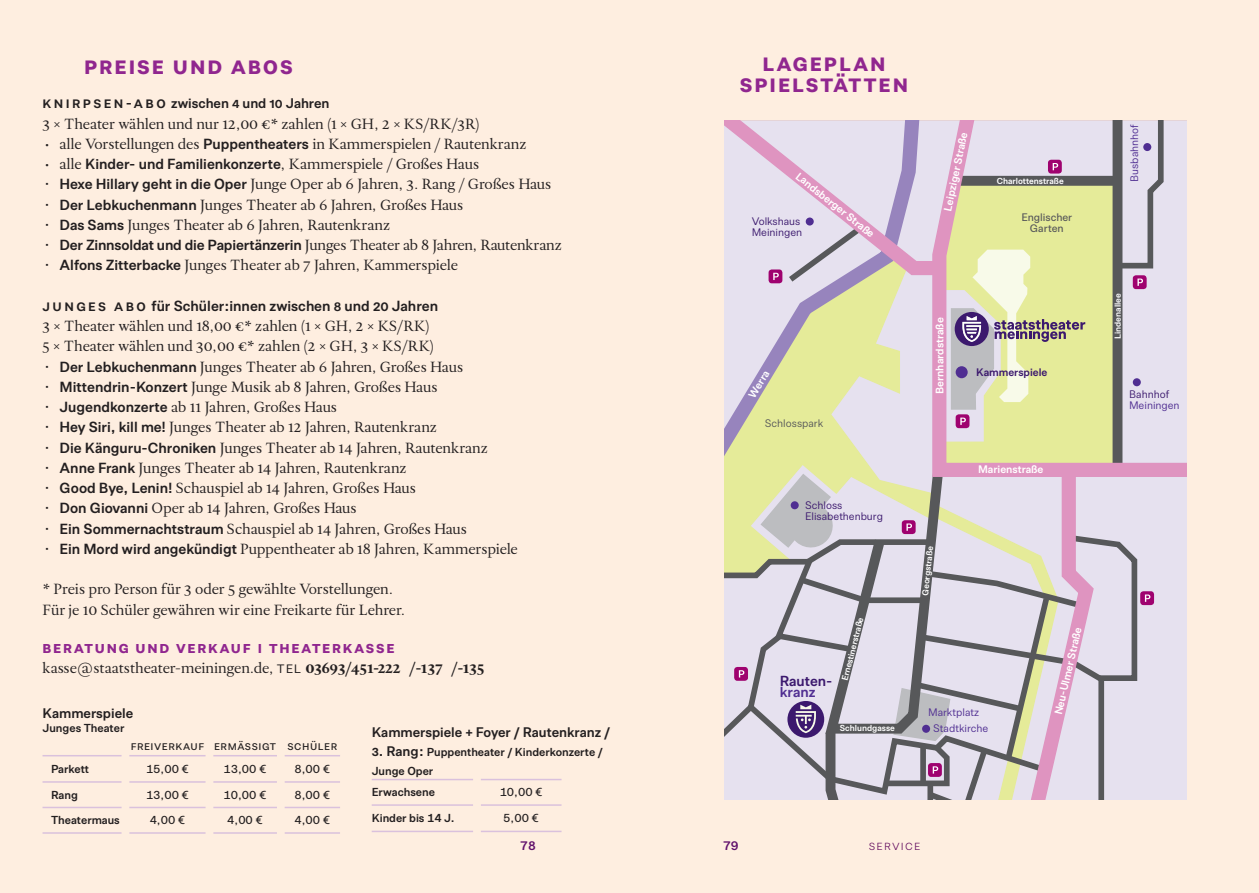
<style>
.page{position:relative;width:1259px;height:893px;background:#fff}
.page>*{position:absolute;margin:0;border:0;box-sizing:border-box;transform-origin:0 0}
.t1{font:800 22.5px/21px "Allrounder Grotesk";letter-spacing:.09em;color:#90268f;text-align:center}
.t2{font:800 15px "Allrounder Grotesk";letter-spacing:.12em;color:#90268f}
.t3{font:14.25px/20.2px "Allrounder Antiqua";letter-spacing:-.01em;color:#231f20}
.t4{font:14.25px "Allrounder Antiqua";letter-spacing:-.035em;color:#231f20}
.t5{font:700 14.25px "Allrounder Grotesk";color:#231f20}
.t6{font:700 14.1px "Allrounder Grotesk";color:#3c196e}
.t7{font:700 14.1px "Allrounder Grotesk";color:#502e92}
.t8{font:700 13.5px "Allrounder Grotesk";color:#231f20}
.t9{font:12px "Allrounder Grotesk";letter-spacing:.1em;color:#5c0259}
.t10{font:700 12px "Allrounder Grotesk";color:#61116c}
.t11{font:700 11.25px/18.8px "Allrounder Grotesk";color:#231f20}
.t12{font:500 11.25px "Allrounder Grotesk";letter-spacing:.05em;color:#231f20}
.t13{font:700 10.65px "Allrounder Grotesk";color:#fff}
.t14{font:10.65px/11.4px "Allrounder Grotesk";color:#3c196e}
.t15{font:10.65px "Allrounder Grotesk";color:#502e92}
.t16{font:500 10.65px/11.4px "Allrounder Grotesk";color:#57585a;text-align:center}
.t17{font:700 10.65px "Allrounder Grotesk";color:#3c196e}
.t18{font:10.65px "Allrounder Grotesk";color:#57585a}
.t19{font:700 8.55px "Allrounder Grotesk";color:#fff}
.s1{font-size:14.25px}
.s2{font-family:"Allrounder Grotesk";font-weight:700}
.s3{font-family:"Allrounder Grotesk"}
.s4{font-weight:700}
.s5{font-size:13.5px}
</style>
<div class="page">
<div style="left:0;top:0;width:629px;height:893px;background:#feeee0"></div>
<div style="left:630px;top:0;width:629px;height:893px;background:#feeee0"></div>
<div style="left:724px;top:121px;width:462px;height:678px;background:#e6e1ef"></div>
<svg style="left:724px;top:410px;width:138px;height:46px;background:#dee0a7"></svg>
<svg style="left:932px;top:121px;width:254px;height:356px"></svg>
<div style="left:1132px;top:378px;width:8px;height:8px;background:#502e92;border-radius:50%"></div>
<div style="left:1143px;top:143px;width:8px;height:8px;background:#502e92;border-radius:50%"></div>
<div style="left:1140px;top:591px;width:14px;height:14px;background:#9f026f;border-radius:3px"></div>
<div style="left:955px;top:414px;width:14px;height:14px;background:#9f026f;border-radius:3px"></div>
<svg style="left:960px;top:418px;width:6px;height:7px"></svg>
<div style="left:1132px;top:275px;width:14px;height:14px;background:#9f026f;border-radius:3px"></div>
<svg style="left:1137px;top:279px;width:6px;height:7px"></svg>
<svg style="left:724px;top:121px;width:361px;height:289px"></svg>
<svg style="left:724px;top:456px;width:426px;height:343px"></svg>
<hr style="left:43px;top:755px;width:79px;height:1px;background:#dac1dd">
<hr style="left:129px;top:755px;width:77px;height:1px;background:#dac1dd">
<hr style="left:213px;top:755px;width:64px;height:1px;background:#dac1dd">
<hr style="left:284px;top:755px;width:56px;height:1px;background:#dac1dd">
<hr style="left:43px;top:781px;width:79px;height:2px;background:#dac1dd">
<hr style="left:129px;top:781px;width:77px;height:2px;background:#dac1dd">
<hr style="left:213px;top:781px;width:64px;height:2px;background:#dac1dd">
<hr style="left:284px;top:781px;width:56px;height:2px;background:#dac1dd">
<hr style="left:43px;top:807px;width:79px;height:1px;background:#dac1dd">
<hr style="left:129px;top:807px;width:77px;height:1px;background:#dac1dd">
<hr style="left:213px;top:807px;width:64px;height:1px;background:#dac1dd">
<hr style="left:284px;top:807px;width:56px;height:1px;background:#dac1dd">
<hr style="left:43px;top:832px;width:79px;height:2px;background:#dac1dd">
<hr style="left:129px;top:832px;width:77px;height:2px;background:#dac1dd">
<hr style="left:213px;top:832px;width:64px;height:2px;background:#dac1dd">
<hr style="left:284px;top:832px;width:56px;height:2px;background:#dac1dd">
<hr style="left:372px;top:779px;width:101px;height:1px;background:#dac1dd">
<hr style="left:481px;top:779px;width:80px;height:1px;background:#dac1dd">
<hr style="left:372px;top:804px;width:101px;height:2px;background:#dac1dd">
<hr style="left:481px;top:804px;width:80px;height:2px;background:#dac1dd">
<hr style="left:372px;top:831px;width:101px;height:1px;background:#dac1dd">
<hr style="left:481px;top:831px;width:80px;height:1px;background:#dac1dd">
<h1 class="t1" style="left:84px;top:54px;width:210px">PREISE UND ABOS</h1>
<h1 class="t1" style="left:740px;top:51px;width:170px">LAGEPLAN<br>SPIELSTÄTTEN</h1>
<p class="t8" style="left:43px;top:93px;width:288px"><span class="s1">k n i r p s e n -a b o</span> zwischen 4 und 10 Jahren</p>
<p class="t3" style="left:43px;top:112px;width:439px">3 × Theater wählen und nur 12,00 €* zahlen (1 × GH, 2 × KS/RK/3R)</p>
<p class="t3" style="left:43px;top:133px;width:485px">• alle Vorstellungen des <span class="s2">Puppentheaters</span> in Kammerspielen / Rautenkranz</p>
<p class="t3" style="left:43px;top:153px;width:438px">• alle <span class="s2">Kinder- und Familienkonzerte</span>, Kammerspiele / Großes Haus</p>
<p class="t3" style="left:43px;top:173px;width:510px"><span class="s3">•</span> <span class="s2">Hexe Hillary geht in die Oper</span> Junge Oper ab 6 Jahren, 3. Rang / Großes Haus</p>
<p class="t3" style="left:43px;top:193px;width:422px"><span class="s3">•</span> <span class="s2">Der Lebkuchenmann</span> Junges Theater ab 6 Jahren, Großes Haus</p>
<p class="t3" style="left:43px;top:214px;width:349px"><span class="s3">•</span> <span class="s2">Das Sams</span> Junges Theater ab 6 Jahren, Rautenkranz</p>
<p class="t4" style="left:43px;top:233px;width:521px"><span class="s3">•</span> <span class="s2">Der Zinnsoldat und die Papiertänzerin</span> Junges Theater ab 8 Jahren, Rautenkranz</p>
<p class="t3" style="left:43px;top:254px;width:417px"><span class="s3">•</span> <span class="s2">Alfons Zitterbacke</span> Junges Theater ab 7 Jahren, Kammerspiele</p>
<p class="t5" style="left:43px;top:295px;width:397px">j u n g e s a b o für Schüler:innen zwischen 8 und 20 Jahren</p>
<p class="t3" style="left:43px;top:315px;width:393px">3 × Theater wählen und 18,00 €* zahlen (1 × GH, 2 × KS/RK)<br>5 × Theater wählen und 30,00 €* zahlen (2 × GH, 3 × KS/RK)</p>
<p class="t3" style="left:43px;top:355px;width:422px"><span class="s3">•</span> <span class="s2">Der Lebkuchenmann</span> Junges Theater ab 6 Jahren, Großes Haus</p>
<p class="t3" style="left:43px;top:376px;width:396px"><span class="s3">•</span> <span class="s2">Mittendrin-Konzert</span> Junge Musik ab 8 Jahren, Großes Haus</p>
<p class="t3" style="left:43px;top:396px;width:296px"><span class="s3">•</span> <span class="s2">Jugendkonzerte</span> ab 11 Jahren, Großes Haus</p>
<p class="t3" style="left:43px;top:416px;width:396px"><span class="s3">•</span> <span class="s2">Hey Siri, kill me!</span> Junges Theater ab 12 Jahren, Rautenkranz</p>
<p class="t3" style="left:43px;top:436px;width:447px"><span class="s3">•</span> <span class="s2">Die Känguru-Chroniken</span> Junges Theater ab 14 Jahren, Rautenkranz</p>
<p class="t3" style="left:43px;top:457px;width:366px"><span class="s3">•</span> <span class="s2">Anne Frank</span> Junges Theater ab 14 Jahren, Rautenkranz</p>
<p class="t3" style="left:43px;top:477px;width:375px"><span class="s3">•</span> <span class="s2">Good Bye, Lenin!</span> Schauspiel ab 14 Jahren, Großes Haus</p>
<p class="t3" style="left:43px;top:497px;width:316px"><span class="s3">•</span> <span class="s2">Don Giovanni</span> Oper ab 14 Jahren, Großes Haus</p>
<p class="t3" style="left:43px;top:517px;width:426px"><span class="s3">•</span> <span class="s2">Ein Sommernachtstraum</span> Schauspiel ab 14 Jahren, Großes Haus</p>
<p class="t3" style="left:43px;top:538px;width:477px"><span class="s3">•</span> <span class="s2">Ein Mord wird angekündigt</span> Puppentheater ab 18 Jahren, Kammerspiele</p>
<p class="t3" style="left:43px;top:578px;width:364px">* Preis pro Person für 3 oder 5 gewählte Vorstellungen.<br>Für je 10 Schüler gewähren wir eine Freikarte für Lehrer.</p>
<p class="t2" style="left:43px;top:635px;width:353px">BERATUNG UND VERKAUF | THEATERKASSE</p>
<p class="t3" style="left:43px;top:657px;width:443px">kasse@staatstheater-meiningen.de, <span class="s3">Tel</span> <span class="s4">03693/451-222 /-137 /-135</span></p>
<p class="t8" style="left:43px;top:703px;width:92px">Kammerspiele</p>
<p class="t11" style="left:43px;top:718px;width:83px">Junges Theater</p>
<p class="t12" style="left:131px;top:738px;width:208px">freiverkauf ermässigt schüler</p>
<p class="t11" style="left:51px;top:759px;width:39px">Parkett</p>
<p class="t12" style="left:146px;top:760px;width:44px">15,00 €</p>
<p class="t12" style="left:224px;top:760px;width:44px">13,00 €</p>
<p class="t12" style="left:294px;top:760px;width:37px">8,00 €</p>
<p class="t11" style="left:51px;top:785px;width:28px">Rang</p>
<p class="t12" style="left:146px;top:786px;width:44px">13,00 €</p>
<p class="t12" style="left:224px;top:786px;width:44px">10,00 €</p>
<p class="t12" style="left:294px;top:786px;width:37px">8,00 €</p>
<p class="t11" style="left:51px;top:810px;width:70px">Theatermaus</p>
<p class="t12" style="left:150px;top:812px;width:37px">4,00 €</p>
<p class="t12" style="left:227px;top:812px;width:37px">4,00 €</p>
<p class="t12" style="left:294px;top:812px;width:37px">4,00 €</p>
<p class="t8" style="left:372px;top:722px;width:240px">Kammerspiele + Foyer / Rautenkranz /</p>
<p class="t11" style="left:372px;top:742px;width:233px"><span class="s5">3. Rang:</span> Puppentheater / Kinderkonzerte /<br>Junge Oper</p>
<p class="t11" style="left:372px;top:782px;width:65px">Erwachsene</p>
<p class="t12" style="left:500px;top:784px;width:44px">10,00 €</p>
<p class="t11" style="left:372px;top:808px;width:84px">Kinder bis 14 J.</p>
<p class="t12" style="left:503px;top:810px;width:37px">5,00 €</p>
<p class="t13" style="left:802px;top:168px;width:99px;rotate:38deg">Landsberger Straße</p>
<p class="t14" style="left:752px;top:215px;width:52px">Volkshaus<br>Meiningen</p>
<p class="t13" style="left:744px;top:393px;width:31px;rotate:-59deg">Werra</p>
<p class="t18" style="left:765px;top:416px;width:60px">Schlosspark</p>
<p class="t14" style="left:805px;top:499px;width:79px">Schloss<br>Elisabethenburg</p>
<p class="t6" style="left:780px;top:670px;width:54px">Rauten-</p>
<p class="t7" style="left:780px;top:681px;width:37px">kranz</p>
<p class="t19" style="left:838px;top:679px;width:67px;rotate:-76deg">Ernestinerstraße</p>
<p class="t19" style="left:840px;top:721px;width:56px">Schlundgasse</p>
<p class="t13" style="left:939px;top:209px;width:82px;rotate:-78deg">Leipziger Straße</p>
<p class="t19" style="left:997px;top:174px;width:68px">Charlottenstraße</p>
<p class="t16" style="left:1021px;top:211px;width:52px">Englischer<br>Garten</p>
<p class="t13" style="left:931px;top:394px;width:78px;rotate:-90deg">Bernhardstraße</p>
<p class="t19" style="left:918px;top:595px;width:51px;rotate:-84deg">Georgstraße</p>
<p class="t17" style="left:976px;top:364px;width:73px">Kammerspiele</p>
<p class="t13" style="left:978px;top:461px;width:67px">Marienstraße</p>
<p class="t15" style="left:928px;top:704px;width:53px">Marktplatz</p>
<p class="t15" style="left:933px;top:720px;width:56px">Stadtkirche</p>
<p class="t13" style="left:1050px;top:712px;width:91px;rotate:-77deg">Neu-Ulmer Straße</p>
<p class="t10" style="left:520px;top:836px;width:17px">78</p>
<p class="t10" style="left:723px;top:836px;width:17px">79</p>
<p class="t9" style="left:869px;top:837px;width:53px">service</p>
<p class="t15" style="left:1126px;top:182px;width:59px;rotate:-90deg">Busbahnhof</p>
<p class="t19" style="left:1111px;top:339px;width:47px;rotate:-90deg">Lindenallee</p>
<p class="t14" style="left:1129px;top:388px;width:42px">Bahnhof</p>
<p class="t15" style="left:1129px;top:398px;width:52px">Meiningen</p>
</div>
